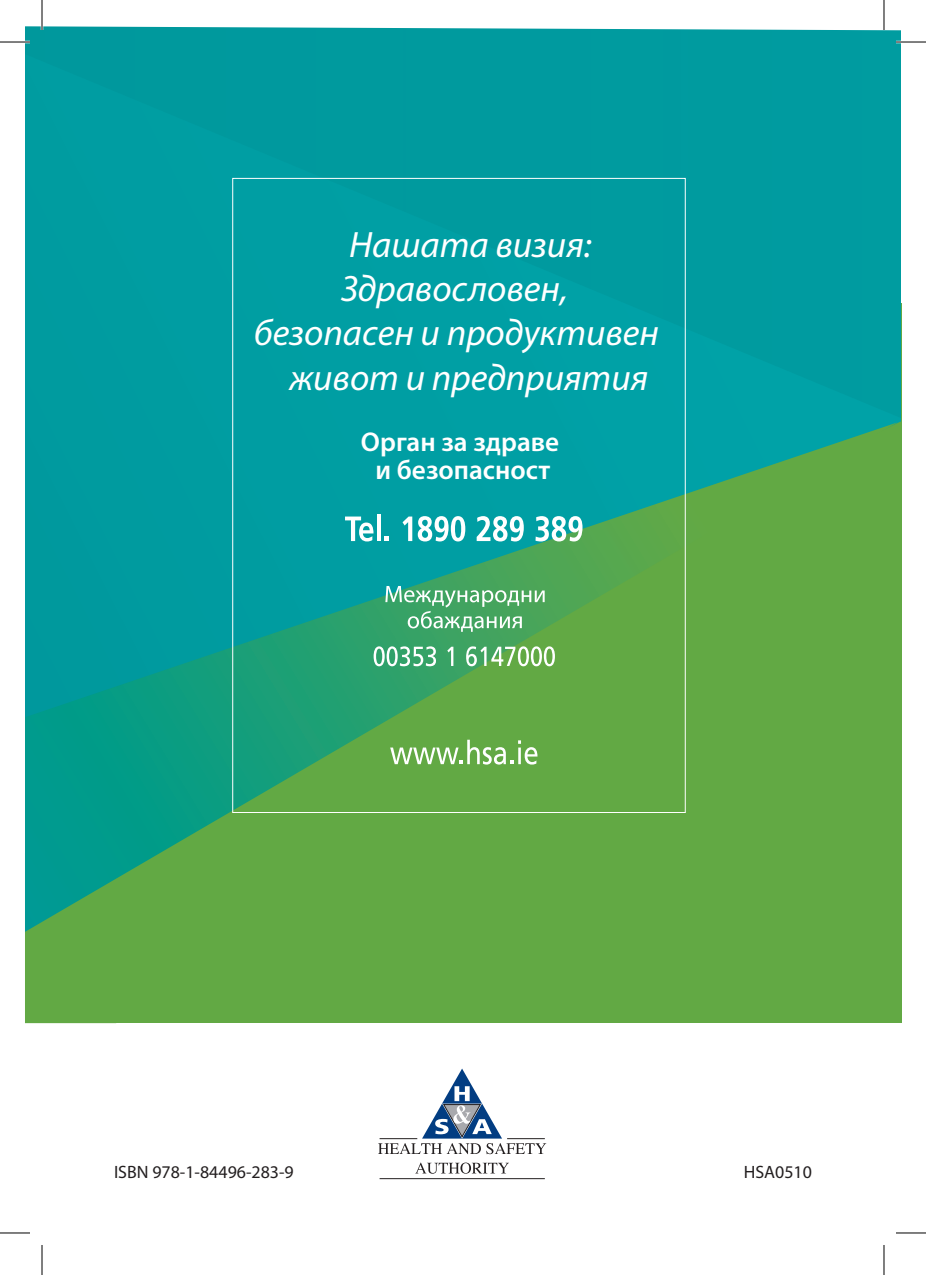
<style>
.page{position:relative;width:926px;height:1275px;background:#fff}
.page>*{position:absolute;margin:0;border:0;box-sizing:border-box;transform-origin:0 0}
.t1{font:italic 36.8px "Myriad Pro";color:#fff}
.t2{font:600 27.2px/28px "Myriad Pro";color:#fff;text-align:center}
.t3{font:17.8px "Myriad Pro";color:#231f20}
</style>
<div class="page">
<div style="left:25px;top:304px;width:876px;height:719px;background:#62a944"></div>
<svg style="left:25px;top:26px;width:876px;height:28px;background:#15a2a6"></svg>
<div style="left:25px;top:54px;width:876px;height:369px;background:#009ca0"></div>
<svg style="left:25px;top:422px;width:873px;height:510px"></svg>
<svg style="left:378px;top:1068px;width:168px;height:86px"></svg>
<svg style="left:416px;top:1162px;width:93px;height:11px"></svg>
<hr style="left:380px;top:1178px;width:165px;height:1px;background:#231f20">
<svg style="left:345px;top:516px;width:28px;height:25px"></svg>
<hr style="left:377px;top:515px;width:4px;height:26px;background:#fff">
<svg style="left:385px;top:536px;width:4px;height:5px"></svg>
<svg style="left:402px;top:516px;width:10px;height:25px"></svg>
<svg style="left:418px;top:516px;width:47px;height:25px"></svg>
<svg style="left:477px;top:516px;width:47px;height:25px"></svg>
<svg style="left:535px;top:516px;width:47px;height:25px"></svg>
<svg style="left:374px;top:646px;width:62px;height:20px"></svg>
<svg style="left:447px;top:646px;width:6px;height:20px"></svg>
<svg style="left:466px;top:646px;width:89px;height:20px"></svg>
<svg style="left:390px;top:739px;width:147px;height:25px"></svg>
<svg style="left:385px;top:586px;width:160px;height:46px;background:#64b57f"></svg>
<hr style="left:0;top:41px;width:30px;height:2px;background:#fff">
<hr style="left:896px;top:41px;width:30px;height:2px;background:#fff">
<hr style="left:41px;top:0;width:2px;height:30px;background:#fff">
<hr style="left:883px;top:0;width:2px;height:30px;background:#fff">
<hr style="left:0;top:42px;width:30px;height:1px;background:#000">
<hr style="left:896px;top:42px;width:30px;height:1px;background:#000">
<hr style="left:0;top:1232px;width:30px;height:1px;background:#000">
<hr style="left:896px;top:1232px;width:30px;height:1px;background:#000">
<hr style="left:42px;top:0;width:1px;height:30px;background:#000">
<hr style="left:42px;top:1245px;width:1px;height:30px;background:#000">
<hr style="left:884px;top:0;width:1px;height:30px;background:#000">
<hr style="left:884px;top:1245px;width:1px;height:30px;background:#000">
<p class="t1" style="left:349px;top:222px;width:244px">Нашата визия:</p>
<p class="t1" style="left:341px;top:266px;width:228px">Здравословен,</p>
<p class="t1" style="left:254px;top:310px;width:407px">безопасен и продуктивен</p>
<p class="t1" style="left:290px;top:354px;width:360px">живот и предприятия</p>
<p class="t2" style="left:361px;top:427px;width:200px">Орган за здраве и безопасност</p>
<p class="t3" style="left:114px;top:1161px;width:181px">ISBN 978-1-84496-283-9</p>
<p class="t3" style="left:744px;top:1161px;width:70px">HSA0510</p>
</div>
